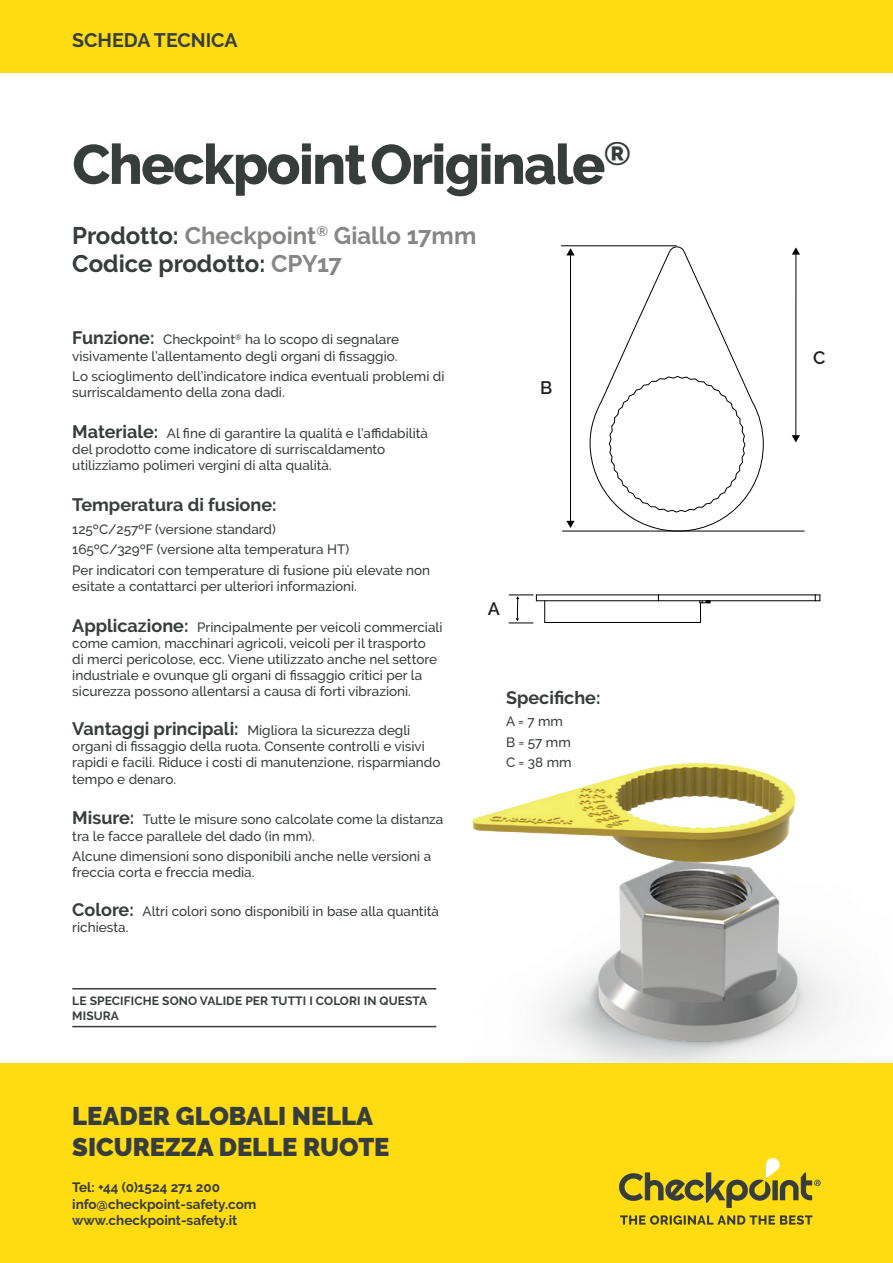
<style>
.page{position:relative;width:893px;height:1263px;background:#fff}
.page>*{position:absolute;margin:0;border:0;box-sizing:border-box;transform-origin:0 0}
.t1{font:800 55.5px "Raleway";letter-spacing:-.03em;color:#373d3a}
.t2{font:900 25.5px/31px "Raleway";color:#373d3a}
.t3{font:700 24px/28.8px "Raleway";color:#868785}
.t4{font:700 19.5px "Raleway";color:#373d3a}
.t5{font:700 18px "Raleway";color:#373d3a}
.t6{font:600 18px "Raleway";color:#231f20}
.t7{font:500 13.5px/16.2px "Raleway";color:#373d3a}
.t8{font:700 13.5px/16.2px "Raleway";color:#373d3a}
.t9{font:700 12px/14.4px "Raleway";letter-spacing:.01em;color:#373d3a}
.s1{color:#373d3a}
.s2{font-weight:700;font-size:18px}
</style>
<div class="page">
<svg style="left:544px;top:601px;width:1px;height:21px"></svg>
<hr style="left:536px;top:594px;width:122px;height:1px;background:#000001">
<hr style="left:536px;top:600px;width:122px;height:1px;background:#000001">
<hr style="left:658px;top:594px;width:157px;height:1px;background:#000001">
<hr style="left:658px;top:600px;width:157px;height:1px;background:#000001">
<hr style="left:545px;top:622px;width:155px;height:1px;background:#000001">
<svg style="left:815px;top:594px;width:5px;height:7px"></svg>
<svg style="left:699px;top:601px;width:12px;height:21px"></svg>
<svg style="left:509px;top:595px;width:28px;height:29px"></svg>
<img style="left:393px;top:763px;width:451px;height:300px">
<svg style="left:589px;top:246px;width:175px;height:285px"></svg>
<hr style="left:562px;top:531px;width:242px;height:1px;background:#000001">
<hr style="left:561px;top:245px;width:115px;height:1px;background:#000001">
<hr style="left:795px;top:253px;width:1px;height:183px;background:#000001">
<svg style="left:792px;top:247px;width:8px;height:8px"></svg>
<svg style="left:792px;top:435px;width:8px;height:7px"></svg>
<hr style="left:570px;top:254px;width:1px;height:268px;background:#000001">
<svg style="left:566px;top:248px;width:9px;height:7px"></svg>
<svg style="left:566px;top:521px;width:9px;height:7px"></svg>
<svg style="left:608px;top:375px;width:138px;height:138px"></svg>
<div style="left:0;top:0;width:893px;height:72px;background:#ffdb12"></div>
<div style="left:0;top:1063px;width:893px;height:200px;background:#ffdb12"></div>
<svg style="left:619px;top:1158px;width:202px;height:50px"></svg>
<svg style="left:620px;top:1215px;width:192px;height:10px"></svg>
<hr style="left:72px;top:988px;width:364px;height:1px;background:#373d3a">
<hr style="left:72px;top:1026px;width:364px;height:1px;background:#373d3a">
<h3 class="t4" style="left:72px;top:29px;width:167px">SCHEDA TECNICA</h3>
<h1 class="t1" style="left:72px;top:133px;width:560px">CheckpointOriginale<sup>®</sup></h1>
<h3 class="t3" style="left:72px;top:221px;width:406px"><span class="s1">Prodotto:</span> Checkpoint<sup>®</sup> Giallo 17mm<br><span class="s1">Codice prodotto:</span> CPY17</h3>
<p class="t7" style="left:72px;top:331px;width:328px"><span class="s2">Funzione:</span> Checkpoint<sup>®</sup> ha lo scopo di segnalare visivamente l’allentamento degli organi di fissaggio.</p>
<p class="t7" style="left:72px;top:368px;width:374px">Lo scioglimento dell’indicatore indica eventuali problemi di surriscaldamento della zona dadi.</p>
<p class="t7" style="left:72px;top:425px;width:357px"><span class="s2">Materiale:</span> Al fine di garantire la qualità e l’affidabilità del prodotto come indicatore di surriscaldamento utilizziamo polimeri vergini di alta qualità.</p>
<h3 class="t5" style="left:72px;top:494px;width:206px">Temperatura di fusione:</h3>
<p class="t7" style="left:72px;top:519px;width:359px;line-height:20.4px">125ºC/257ºF (versione standard)<br>165ºC/329ºF (versione alta temperatura HT)<br>Per indicatori con temperature di fusione più elevate non</p>
<p class="t7" style="left:72px;top:578px;width:286px">esitate a contattarci per ulteriori informazioni.</p>
<p class="t7" style="left:72px;top:619px;width:372px"><span class="s2">Applicazione:</span> Principalmente per veicoli commerciali come camion, macchinari agricoli, veicoli per il trasporto<br>di merci pericolose, ecc. Viene utilizzato anche nel settore industriale e ovunque gli organi di fissaggio critici per la sicurezza possono allentarsi a causa di forti vibrazioni.</p>
<p class="t7" style="left:72px;top:722px;width:370px"><span class="s2">Vantaggi principali:</span> Migliora la sicurezza degli organi di fissaggio della ruota. Consente controlli e visivi rapidi e facili. Riduce i costi di manutenzione, risparmiando tempo e denaro.</p>
<p class="t7" style="left:72px;top:811px;width:373px"><span class="s2">Misure:</span> Tutte le misure sono calcolate come la distanza tra le facce parallele del dado (in mm).</p>
<p class="t7" style="left:72px;top:848px;width:360px">Alcune dimensioni sono disponibili anche nelle versioni a freccia corta e freccia media.</p>
<p class="t7" style="left:72px;top:903px;width:368px"><span class="s2">Colore:</span> Altri colori sono disponibili in base alla quantità richiesta.</p>
<h3 class="t6" style="left:540px;top:377px;width:14px">B</h3>
<h3 class="t6" style="left:488px;top:598px;width:14px">A</h3>
<h3 class="t5" style="left:506px;top:687px;width:96px">Specifiche:</h3>
<p class="t7" style="left:506px;top:711px;width:67px;line-height:20.4px">A = 7 mm<br>B = 57 mm<br>C = 38 mm</p>
<p class="t9" style="left:72px;top:994px;width:356px">LE SPECIFICHE SONO VALIDE PER TUTTI I COLORI IN QUESTA<br>MISURA</p>
<h2 class="t2" style="left:72px;top:1101px;width:319px">LEADER GLOBALI NELLA<br>SICUREZZA DELLE RUOTE</h2>
<p class="t8" style="left:72px;top:1179px;width:186px">Tel: +44 (0)1524 271 200 info@checkpoint-safety.com www.checkpoint-safety.it</p>
<h3 class="t6" style="left:813px;top:347px;width:14px">C</h3>
</div>
